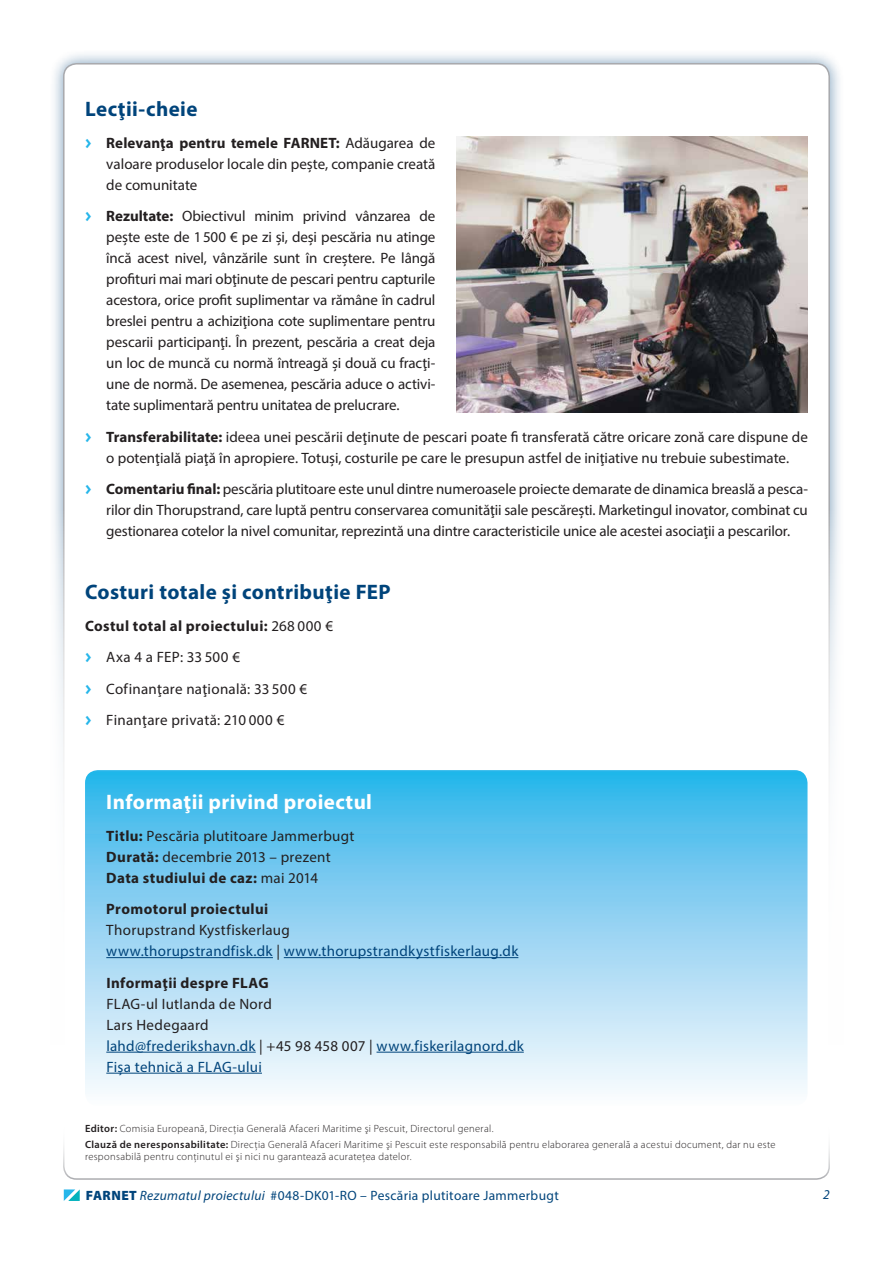
<style>
.page{position:relative;width:893px;height:1263px;background:#fff}
.page>*{position:absolute;margin:0;border:0;box-sizing:border-box;transform-origin:0 0}
.t1{font:700 21px "Myriad Pro";letter-spacing:.02em;color:#00447b}
.t2{font:700 21px "Myriad Pro";letter-spacing:.02em;color:#fff}
.t3{font:15px/21px "Myriad Pro";color:#231f20;text-align:justify}
.t4{font:15px/21px "Myriad Pro";letter-spacing:.02em;color:#00447b}
.t5{font:15px/31.5px "Myriad Pro";letter-spacing:.02em;color:#231f20}
.t6{font:700 15px "Myriad Pro";letter-spacing:.025em;color:#231f20}
.t7{font:13.5px "Myriad Pro";letter-spacing:.025em;color:#00447b}
.t8{font:italic 13.5px "Myriad Pro";color:#00447b}
.t9{font:300 10.5px/16.2px "Myriad Pro";letter-spacing:.03em;color:#231f20}
.s1{font-family:"Meta Plus Bold Caps";color:#26b6ea}
.s2{font-weight:700}
.s3{color:#231f20}
.s4{font-weight:600}
.s5{font-weight:900}
.s6{font-style:italic}
</style>
<div class="page">
<div style="left:49px;top:49px;width:795px;height:1165px;background:#00447b;opacity:.5"></div>
<div style="left:64px;top:64px;width:765px;height:1135px;background:#fff;border-radius:13px"></div>
<div style="left:0;top:510px;width:893px;height:753px;background:#fff"></div>
<svg style="left:64px;top:1189px;width:16px;height:12px"></svg>
<svg style="left:63px;top:1146px;width:767px;height:34px"></svg>
<svg style="left:85px;top:770px;width:722px;height:322px;background:#94d5f3"></svg>
<hr style="left:106px;top:957px;width:167px;height:1px;background:#00447b">
<hr style="left:284px;top:957px;width:234px;height:1px;background:#00447b">
<hr style="left:106px;top:1052px;width:150px;height:1px;background:#00447b">
<hr style="left:377px;top:1052px;width:147px;height:1px;background:#00447b">
<hr style="left:106px;top:1073px;width:156px;height:1px;background:#00447b">
<img style="left:457px;top:136px;width:350px;height:276px">
<h1 class="t1" style="left:85px;top:95px;width:114px">Lecţii-cheie</h1>
<p class="t3" style="left:106px;top:132px;width:331px;text-indent:-21px"><span class="s1">&gt;</span> <span class="s2">Relevanţa pentru temele FARNET:</span> Adăugarea de valoare produselor locale din peşte, companie creată de comunitate</p>
<p class="t3" style="left:106px;top:205px;width:331px;text-indent:-21px"><span class="s1">&gt;</span> <span class="s2">Rezultate:</span> Obiectivul minim privind vânzarea de peşte este de 1500 € pe zi şi, deşi pescăria nu atinge încă acest nivel, vânzările sunt în creştere. Pe lângă profituri mai mari obţinute de pescari pentru capturile acestora, orice profit suplimentar va rămâne în cadrul breslei pentru a achiziţiona cote suplimentare pentru pescarii participanţi. În prezent, pescăria a creat deja un loc de muncă cu normă întreagă şi două cu fracţi&shy;une de normă. De asemenea, pescăria aduce o activi&shy;tate suplimentară pentru unitatea de prelucrare.</p>
<p class="t3" style="left:85px;top:426px;width:724px;text-align:center"><span class="s1">&gt;</span> <span class="s2">Transferabilitate:</span> ideea unei pescării deţinute de pescari poate fi transferată către oricare zonă care dispune de o potenţială piaţă în apropiere. Totuşi, costurile pe care le presupun astfel de iniţiative nu trebuie subestimate.</p>
<p class="t3" style="left:106px;top:478px;width:703px;text-indent:-21px"><span class="s1">&gt;</span> <span class="s2">Comentariu final:</span> pescăria plutitoare este unul dintre numeroasele proiecte demarate de dinamica breaslă a pesca&shy;rilor din Thorupstrand, care luptă pentru conservarea comunităţii sale pescăreşti. Marketingul inovator, combinat cu gestionarea cotelor la nivel comunitar, reprezintă una dintre caracteristicile unice ale acestei asociaţii a pescarilor.</p>
<h1 class="t1" style="left:85px;top:578px;width:307px">Costuri totale şi contribuţie FEP</h1>
<p class="t5" style="left:85px;top:610px;width:250px"><span class="s2">Costul total al proiectului:</span> 268 000 € <span class="s1">&gt;</span> Axa 4 a FEP: 33 500 €<br><span class="s1">&gt;</span> Cofinanţare naţională: 33 500 €<br><span class="s1">&gt;</span> Finanţare privată: 210 000 €</p>
<h1 class="t2" style="left:106px;top:788px;width:267px">Informaţii privind proiectul</h1>
<p class="t5" style="left:106px;top:825px;width:250px;line-height:21px"><span class="s2">Titlu:</span> Pescăria plutitoare Jammerbugt<br><span class="s2">Durată:</span> decembrie 2013 – prezent<br><span class="s2">Data studiului de caz:</span> mai 2014</p>
<p class="t6" style="left:106px;top:899px;width:163px">Promotorul proiectului</p>
<p class="t4" style="left:106px;top:919px;width:414px"><span class="s3">Thorupstrand Kystfiskerlaug<br></span>www.thorupstrandfisk.dk <span class="s3">|</span> www.thorupstrandkystfiskerlaug.dk</p>
<p class="t6" style="left:106px;top:973px;width:164px">Informaţii despre FLAG</p>
<p class="t4" style="left:106px;top:993px;width:419px"><span class="s3">FLAG-ul Iutlanda de Nord<br>Lars Hedegaard<br></span>lahd@frederikshavn.dk <span class="s3">| +45 98 458 007 |</span> www.fiskerilagnord.dk<br>Fişa tehnică a FLAG-ului</p>
<p class="t9" style="left:85px;top:1120px;width:692px"><span class="s4">Editor:</span> Comisia Europeană, Direcţia Generală Afaceri Maritime şi Pescuit, Directorul general.<br><span class="s4">Clauză de neresponsabilitate:</span> Direcţia Generală Afaceri Maritime şi Pescuit este responsabilă pentru elaborarea generală a acestui document, dar nu este</p>
<p class="t9" style="left:85px;top:1148px;width:328px">responsabilă pentru conţinutul ei şi nici nu garantează acurateţea datelor.</p>
<p class="t7" style="left:86px;top:1187px;width:474px"><span class="s5">FARNET</span> <span class="s6">Rezumatul proiectului</span> #048-DK01-RO – Pescăria plutitoare Jammerbugt</p>
<p class="t8" style="left:823px;top:1186px;width:8px">2</p>
</div>
